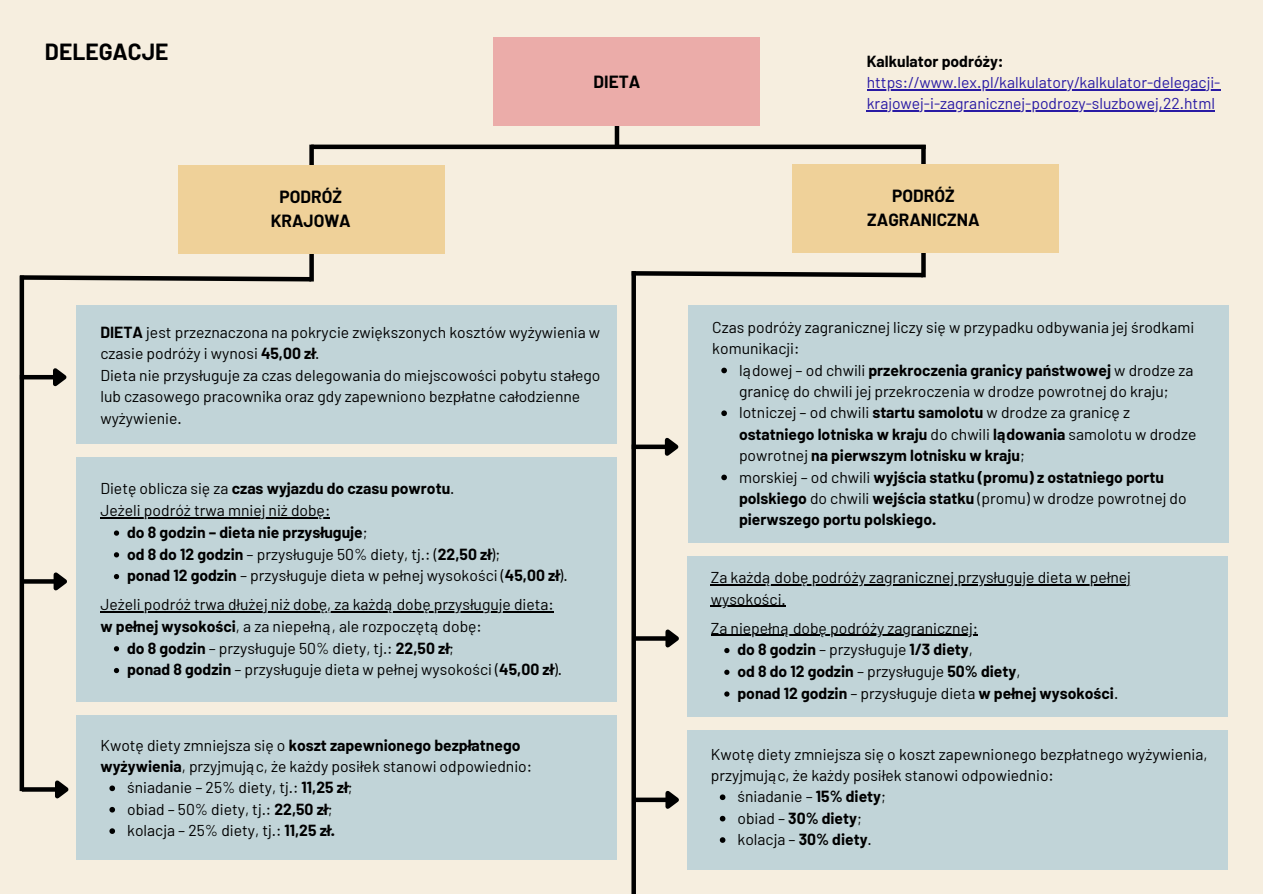
<style>
.page{position:relative;width:1263px;height:894px;background:#fff}
.page>*{position:absolute;margin:0;border:0;box-sizing:border-box;transform-origin:0 0}
.t1{font:700 22.8px "Barlow";color:#000}
.t2{font:700 17.25px/23.7px "Barlow";color:#000;text-align:center}
.t3{font:15.75px/21.3px "Barlow";color:#000}
.t4{font:700 15.75px/21.3px "Barlow";color:#000}
.t5{font:15.75px/21.3px "Barlow";color:#291aa4}
.s1{font-weight:700}
.s2{font-weight:400}
</style>
<div class="page">
<div style="left:0;top:0;width:1263px;height:893px;background:#f6eedf"></div>
<div style="left:309px;top:235px;width:5px;height:46px;background:#000"></div>
<div style="left:309px;top:145px;width:5px;height:29px;background:#000"></div>
<div style="left:178px;top:165px;width:266px;height:88px;background:#efd199"></div>
<div style="left:921px;top:230px;width:5px;height:47px;background:#000"></div>
<div style="left:921px;top:145px;width:5px;height:30px;background:#000"></div>
<div style="left:793px;top:164px;width:266px;height:89px;background:#efd199"></div>
<hr style="left:615px;top:96px;width:4px;height:51px;background:#000">
<div style="left:311px;top:144px;width:615px;height:5px;background:#000"></div>
<div style="left:494px;top:38px;width:266px;height:88px;background:#ebaca9"></div>
<svg style="left:19px;top:273px;width:295px;height:11px"></svg>
<svg style="left:24px;top:579px;width:26px;height:4px"></svg>
<svg style="left:50px;top:572px;width:17px;height:19px"></svg>
<div style="left:76px;top:305px;width:541px;height:138px;background:#c1d4d8"></div>
<hr style="left:20px;top:275px;width:4px;height:515px;background:#000">
<div style="left:76px;top:457px;width:541px;height:244px;background:#c1d4d8"></div>
<hr style="left:100px;top:517px;width:230px;height:1px;background:#000">
<svg style="left:114px;top:530px;width:5px;height:5px"></svg>
<svg style="left:114px;top:552px;width:5px;height:5px"></svg>
<svg style="left:114px;top:574px;width:5px;height:5px"></svg>
<hr style="left:100px;top:610px;width:454px;height:2px;background:#000">
<svg style="left:114px;top:646px;width:5px;height:5px"></svg>
<svg style="left:114px;top:667px;width:5px;height:6px"></svg>
<hr style="left:20px;top:375px;width:34px;height:4px;background:#000">
<svg style="left:49px;top:368px;width:18px;height:19px"></svg>
<svg style="left:636px;top:269px;width:290px;height:9px"></svg>
<svg style="left:636px;top:636px;width:25px;height:4px"></svg>
<svg style="left:661px;top:629px;width:18px;height:19px"></svg>
<div style="left:688px;top:305px;width:541px;height:238px;background:#c1d4d8"></div>
<svg style="left:721px;top:367px;width:6px;height:6px"></svg>
<svg style="left:721px;top:410px;width:6px;height:6px"></svg>
<svg style="left:721px;top:474px;width:6px;height:6px"></svg>
<div style="left:631px;top:271px;width:5px;height:622px;background:#000"></div>
<svg style="left:22px;top:787px;width:29px;height:4px"></svg>
<svg style="left:51px;top:780px;width:18px;height:19px"></svg>
<div style="left:632px;top:444px;width:34px;height:5px;background:#000"></div>
<svg style="left:661px;top:437px;width:18px;height:19px"></svg>
<div style="left:76px;top:714px;width:541px;height:145px;background:#c1d4d8"></div>
<svg style="left:109px;top:785px;width:6px;height:5px"></svg>
<svg style="left:109px;top:806px;width:6px;height:6px"></svg>
<svg style="left:109px;top:828px;width:6px;height:5px"></svg>
<div style="left:687px;top:556px;width:540px;height:160px;background:#c1d4d8"></div>
<hr style="left:711px;top:584px;width:420px;height:1px;background:#000">
<hr style="left:711px;top:605px;width:75px;height:2px;background:#000">
<hr style="left:719px;top:634px;width:259px;height:1px;background:#000">
<svg style="left:724px;top:648px;width:5px;height:5px"></svg>
<svg style="left:724px;top:669px;width:5px;height:5px"></svg>
<svg style="left:724px;top:691px;width:5px;height:5px"></svg>
<div style="left:687px;top:730px;width:540px;height:139px;background:#c1d4d8"></div>
<svg style="left:720px;top:794px;width:5px;height:5px"></svg>
<svg style="left:720px;top:815px;width:5px;height:6px"></svg>
<svg style="left:720px;top:837px;width:5px;height:5px"></svg>
<svg style="left:636px;top:797px;width:25px;height:4px"></svg>
<svg style="left:661px;top:790px;width:18px;height:19px"></svg>
<hr style="left:867px;top:89px;width:353px;height:1px;background:#291aa4">
<hr style="left:867px;top:110px;width:348px;height:1px;background:#291aa4">
<h2 class="t1" style="left:45px;top:37px;width:125px">DELEGACJE</h2>
<p class="t2" style="left:594px;top:69px;width:48px">DIETA</p>
<p class="t4" style="left:867px;top:50px;width:138px">Kalkulator podróży:</p>
<p class="t5" style="left:867px;top:71px;width:355px">https://www.lex.pl/kalkulatory/kalkulator-delegacji&shy;krajowej-i-zagranicznej-podrozy-sluzbowej,22.html</p>
<h1 class="t2" style="left:271px;top:184px;width:82px">PODRÓŻ<br>KRAJOWA</h1>
<p class="t2" style="left:867px;top:183px;width:114px">PODRÓŻ<br>ZAGRANICZNA</p>
<h2 class="t3" style="left:100px;top:321px;width:501px"><span class="s1">DIETA</span> jest przeznaczona na pokrycie zwiększonych kosztów wyżywienia w czasie podróży i wynosi <span class="s1">45,00 zł</span>.</h2>
<h2 class="t3" style="left:100px;top:363px;width:501px">Dieta nie przysługuje za czas delegowania do miejscowości pobytu stałego lub czasowego pracownika oraz gdy zapewniono bezpłatne całodzienne wyżywienie.</h2>
<p class="t4" style="left:100px;top:477px;width:356px"><span class="s2">Dietę oblicza się za</span> czas wyjazdu do czasu powrotu<span class="s2">.</span></p>
<p class="t3" style="left:100px;top:499px;width:231px">Jeżeli podróż trwa mniej niż dobę:</p>
<p class="t4" style="left:127px;top:520px;width:242px">do 8 godzin – dieta nie przysługuje<span class="s2">;</span></p>
<p class="t3" style="left:127px;top:542px;width:375px"><span class="s1">od 8 do 12 godzin</span> – przysługuje 50% diety, tj.: (<span class="s1">22,50 zł</span>);</p>
<p class="t3" style="left:127px;top:564px;width:442px"><span class="s1">ponad 12 godzin</span> – przysługuje dieta w pełnej wysokości (<span class="s1">45,00 zł</span>).</p>
<p class="t3" style="left:100px;top:593px;width:455px">Jeżeli podróż trwa dłużej niż dobę, za każdą dobę przysługuje dieta:</p>
<p class="t3" style="left:100px;top:614px;width:383px"><span class="s1">w pełnej wysokości</span>, a za niepełną, ale rozpoczętą dobę:</p>
<p class="t3" style="left:127px;top:636px;width:328px"><span class="s1">do 8 godzin</span> – przysługuje 50% diety, tj.: <span class="s1">22,50 zł</span>;</p>
<p class="t3" style="left:127px;top:658px;width:436px"><span class="s1">ponad 8 godzin</span> – przysługuje dieta w pełnej wysokości (<span class="s1">45,00 zł</span>).</p>
<p class="t3" style="left:100px;top:733px;width:433px">Kwotę diety zmniejsza się o <span class="s1">koszt zapewnionego bezpłatnego wyżywienia</span>, przyjmując, że każdy posiłek stanowi odpowiednio:</p>
<p class="t3" style="left:127px;top:776px;width:227px">śniadanie – 25% diety, tj.: <span class="s1">11,25 zł</span>;</p>
<p class="t3" style="left:127px;top:797px;width:207px">obiad – 50% diety, tj.: <span class="s1">22,50 zł</span>;</p>
<p class="t3" style="left:127px;top:819px;width:209px">kolacja – 25% diety, tj.: <span class="s1">11,25 zł.</span></p>
<p class="t3" style="left:712px;top:316px;width:483px">Czas podróży zagranicznej liczy się w przypadku odbywania jej środkami komunikacji:</p>
<p class="t3" style="left:739px;top:358px;width:456px">lądowej – od chwili <span class="s1">przekroczenia granicy państwowej</span> w drodze za granicę do chwili jej przekroczenia w drodze powrotnej do kraju;</p>
<p class="t4" style="left:739px;top:401px;width:459px"><span class="s2">lotniczej – od chwili</span> startu samolotu <span class="s2">w drodze za granicę z </span>ostatniego lotniska w kraju <span class="s2">do chwili</span> lądowania <span class="s2">samolotu w drodze powrotnej</span> na pierwszym lotnisku w kraju<span class="s2">;</span></p>
<p class="t4" style="left:739px;top:465px;width:449px"><span class="s2">morskiej – od chwili</span> wyjścia statku (promu) z ostatniego portu polskiego <span class="s2">do chwili</span> wejścia statku <span class="s2">(promu) w drodze powrotnej do </span>pierwszego portu polskiego.</p>
<p class="t3" style="left:711px;top:566px;width:422px">Za każdą dobę podróży zagranicznej przysługuje dieta w pełnej</p>
<p class="t3" style="left:711px;top:584px;width:269px;line-height:28.7px">wysokości.<br>Za niepełną dobę podróży zagranicznej:</p>
<p class="t4" style="left:737px;top:638px;width:237px">do 8 godzin <span class="s2">– przysługuje</span> 1/3 diety<span class="s2">,</span></p>
<p class="t4" style="left:737px;top:660px;width:284px">od 8 do 12 godzin <span class="s2">– przysługuje</span> 50% diety<span class="s2">,</span></p>
<p class="t4" style="left:737px;top:681px;width:382px">ponad 12 godzin <span class="s2">– przysługuje dieta</span> w pełnej wysokości<span class="s2">.</span></p>
<p class="t3" style="left:711px;top:742px;width:498px">Kwotę diety zmniejsza się o koszt zapewnionego bezpłatnego wyżywienia, przyjmując, że każdy posiłek stanowi odpowiednio:</p>
<p class="t3" style="left:737px;top:785px;width:150px">śniadanie – <span class="s1">15% diety</span>;</p>
<p class="t4" style="left:737px;top:806px;width:126px"><span class="s2">obiad –</span> 30% diety<span class="s2">;</span></p>
<p class="t3" style="left:737px;top:827px;width:136px">kolacja – <span class="s1">30% diety</span>.</p>
</div>
